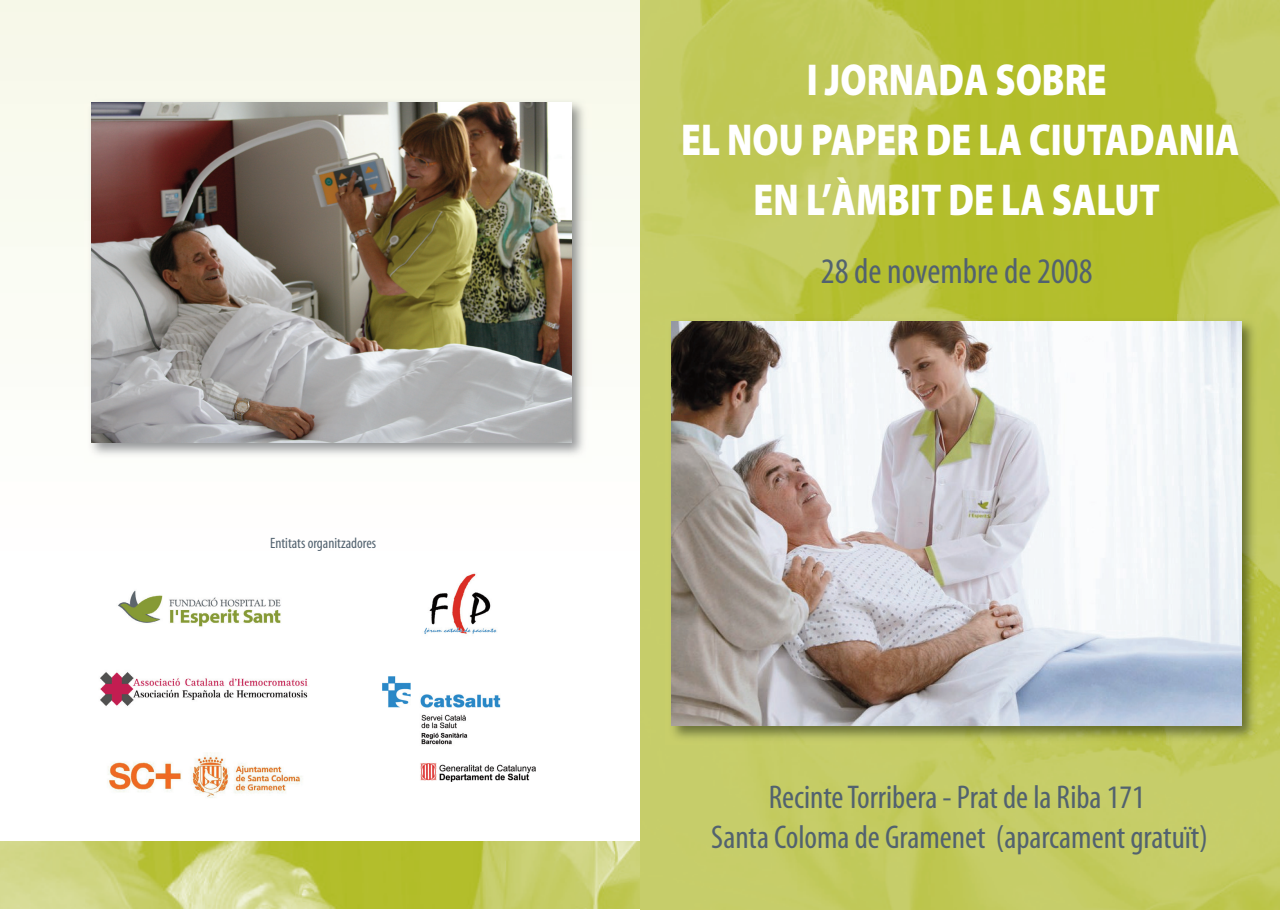
<style>
.page{position:relative;width:1280px;height:910px;background:#fff}
.page>*{position:absolute;margin:0;border:0;box-sizing:border-box;transform-origin:0 0}
.t1{font:44.85px/59.8px "Myriad MM 830 600";color:#fff;text-align:center;scale:.8 1}
.t2{font:36px "Myriad MM 400 300";color:#52626f}
.t3{font:33px/39.6px "Myriad MM 400 300";color:#52626f;text-align:center}
.t4{font:15px "Myriad MM 400 300";color:#52626f}
</style>
<div class="page">
<img style="left:0;top:841px;width:640px;height:67px">
<img style="left:640px;top:0;width:640px;height:910px">
<img style="left:665px;top:314px;width:596px;height:431px">
<img style="left:672px;top:321px;width:570px;height:404px">
<img style="left:84px;top:95px;width:507px;height:367px">
<img style="left:91px;top:102px;width:481px;height:341px">
<img style="left:118px;top:590px;width:163px;height:37px">
<img style="left:100px;top:672px;width:208px;height:34px">
<img style="left:108px;top:752px;width:194px;height:46px">
<img style="left:424px;top:573px;width:73px;height:61px">
<img style="left:382px;top:676px;width:154px;height:105px">
<p class="t4" style="left:270px;top:538px;width:107px">Entitats organitzadores</p>
<h1 class="t1" style="left:681px;top:54px;width:700px">I JORNADA SOBRE<br>EL NOU PAPER DE LA CIUTADANIA<br>EN L’ÀMBIT DE LA SALUT</h1>
<p class="t2" style="left:821px;top:258px;width:273px">28 de novembre de 2008</p>
<p class="t3" style="left:711px;top:780px;width:498px">Recinte Torribera - Prat de la Riba 171<br>Santa Coloma de Gramenet (aparcament gratuït)</p>
</div>
